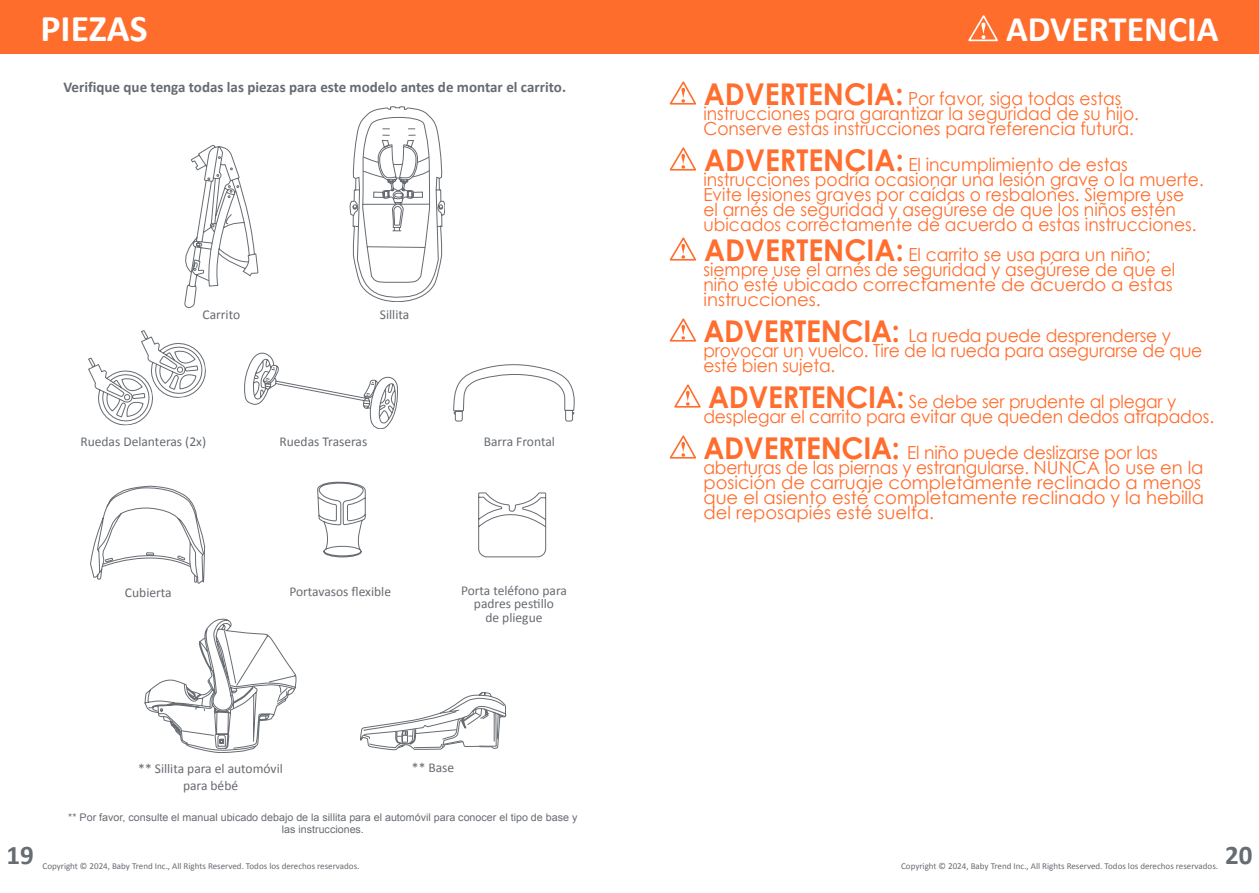
<style>
.page{position:relative;width:1259px;height:893px;background:#fff}
.page>*{position:absolute;margin:0;border:0;box-sizing:border-box;transform-origin:0 0}
.t1{font:700 37.8px "Calibri";color:#fff}
.t2{font:700 36px "Calibri";color:#fff}
.t3{font:700 27px "Calibri";color:#676c72}
.t4{font:18px/15px "Century Gothic";color:#ff6e2e;scale:.95 1}
.t5{font:18px/15px "Century Gothic";color:#ff6e2e}
.t6{font:700 15px "Calibri";color:#666b71}
.t7{font:13.5px/16.2px "Calibri";color:#666b71;text-align:center}
.t8{font:13.5px/13.5px "Calibri";color:#676c72;text-align:center}
.t9{font:10.5px/12px "Arial";color:#676c72;text-align:center}
.t10{font:9px "Calibri";color:#666b71}
.s1{font-weight:700;font-size:30px}
.s2{color:#ff6d2d}
.s3{font-weight:700;font-size:30px;color:#ff6d2d}
</style>
<div class="page">
<div style="left:629px;top:0;width:630px;height:54px;background:#ff6d2d"></div>
<svg style="left:968px;top:15px;width:30px;height:27px"></svg>
<div style="left:0;top:0;width:629px;height:54px;background:#ff6d2d"></div>
<svg style="left:90px;top:485px;width:115px;height:99px"></svg>
<svg style="left:478px;top:492px;width:69px;height:66px"></svg>
<svg style="left:350px;top:106px;width:95px;height:196px"></svg>
<svg style="left:317px;top:481px;width:49px;height:77px"></svg>
<svg style="left:244px;top:353px;width:153px;height:75px"></svg>
<svg style="left:184px;top:145px;width:75px;height:163px"></svg>
<svg style="left:453px;top:364px;width:122px;height:58px"></svg>
<svg style="left:360px;top:692px;width:146px;height:58px"></svg>
<svg style="left:145px;top:619px;width:151px;height:134px"></svg>
<svg style="left:669px;top:81px;width:28px;height:24px"></svg>
<svg style="left:669px;top:147px;width:28px;height:24px"></svg>
<svg style="left:669px;top:237px;width:28px;height:24px"></svg>
<svg style="left:669px;top:318px;width:28px;height:24px"></svg>
<svg style="left:674px;top:384px;width:27px;height:24px"></svg>
<svg style="left:669px;top:435px;width:28px;height:24px"></svg>
<svg style="left:88px;top:330px;width:118px;height:96px"></svg>
<h1 class="t1" style="left:40px;top:2px;width:109px">PIEZAS</h1>
<p class="t6" style="left:63px;top:77px;width:504px">Verifique que tenga todas las piezas para este modelo antes de montar el carrito.</p>
<p class="t7" style="left:202px;top:306px;width:39px">Carrito</p>
<p class="t7" style="left:380px;top:306px;width:31px">Sillita</p>
<p class="t7" style="left:80px;top:433px;width:127px">Ruedas Delanteras (2x)</p>
<p class="t7" style="left:279px;top:433px;width:89px">Ruedas Traseras</p>
<p class="t7" style="left:484px;top:433px;width:73px">Barra Frontal</p>
<p class="t7" style="left:125px;top:584px;width:48px">Cubierta</p>
<p class="t8" style="left:461px;top:583px;width:107px">Porta teléfono para padres pestillo<br>de pliegue</p>
<p class="t8" style="left:289px;top:584px;width:103px">Portavasos flexible</p>
<h3 class="t3" style="left:6px;top:836px;width:29px">19</h3>
<p class="t7" style="left:412px;top:759px;width:44px">** Base</p>
<p class="t7" style="left:138px;top:760px;width:146px">** Sillita para el automóvil para bébé</p>
<p class="t9" style="left:68px;top:812px;width:510px">** Por favor, consulte el manual ubicado debajo de la sillita para el automóvil para conocer el tipo de base y las instrucciones.</p>
<p class="t10" style="left:43px;top:859px;width:318px">Copyright © 2024, Baby Trend Inc., All Rights Reserved. Todos los derechos reservados.</p>
<h2 class="t2" style="left:1006px;top:4px;width:214px">ADVERTENCIA</h2>
<p class="t4" style="left:703px;top:90px;width:460px"><span class="s1">ADVERTENCIA:</span> Por favor, siga todas estas instrucciones para garantizar la seguridad de su hijo.<br>Conserve estas instrucciones para referencia futura.</p>
<p class="t4" style="left:703px;top:156px;width:528px"><span class="s1">ADVERTENCIA:</span> El incumplimiento de estas instrucciones podría ocasionar una lesión grave o la muerte.<br>Evite lesiones graves por caídas o resbalones. Siempre use<br>el arnés de seguridad y asegúrese de que los niños estén ubicados correctamente de acuerdo a estas instrucciones.</p>
<p class="t4" style="left:703px;top:246px;width:498px"><span class="s1">ADVERTENCIA:</span> El carrito se usa para un niño; siempre use el arnés de seguridad y asegúrese de que el niño esté ubicado correctamente de acuerdo a estas instrucciones.</p>
<p class="t4" style="left:703px;top:327px;width:527px"><span class="s1">ADVERTENCIA:</span> La rueda puede desprenderse y provocar un vuelco. Tire de la rueda para asegurarse de que esté bien sujeta.</p>
<p class="t4" style="left:703px;top:393px;width:539px"><span class="s1">ADVERTENCIA:</span> Se debe ser prudente al plegar y desplegar el carrito para ev<span class="s2">itar que queden dedos atrapados.</span></p>
<p class="t5" style="left:703px;top:444px;width:502px"><span class="s3">ADVERTENCIA:</span> <span class="s2">El niño puede deslizarse por las aberturas de las piernas y estrangularse.</span> NUNCA lo use en la posición de carruaje completamente reclinado a menos que el asiento esté completamente reclinado y la hebilla del reposapiés esté suelta.</p>
<p class="t10" style="left:901px;top:859px;width:318px">Copyright © 2024, Baby Trend Inc., All Rights Reserved. Todos los derechos reservados.</p>
<h3 class="t3" style="left:1225px;top:836px;width:29px">20</h3>
</div>
